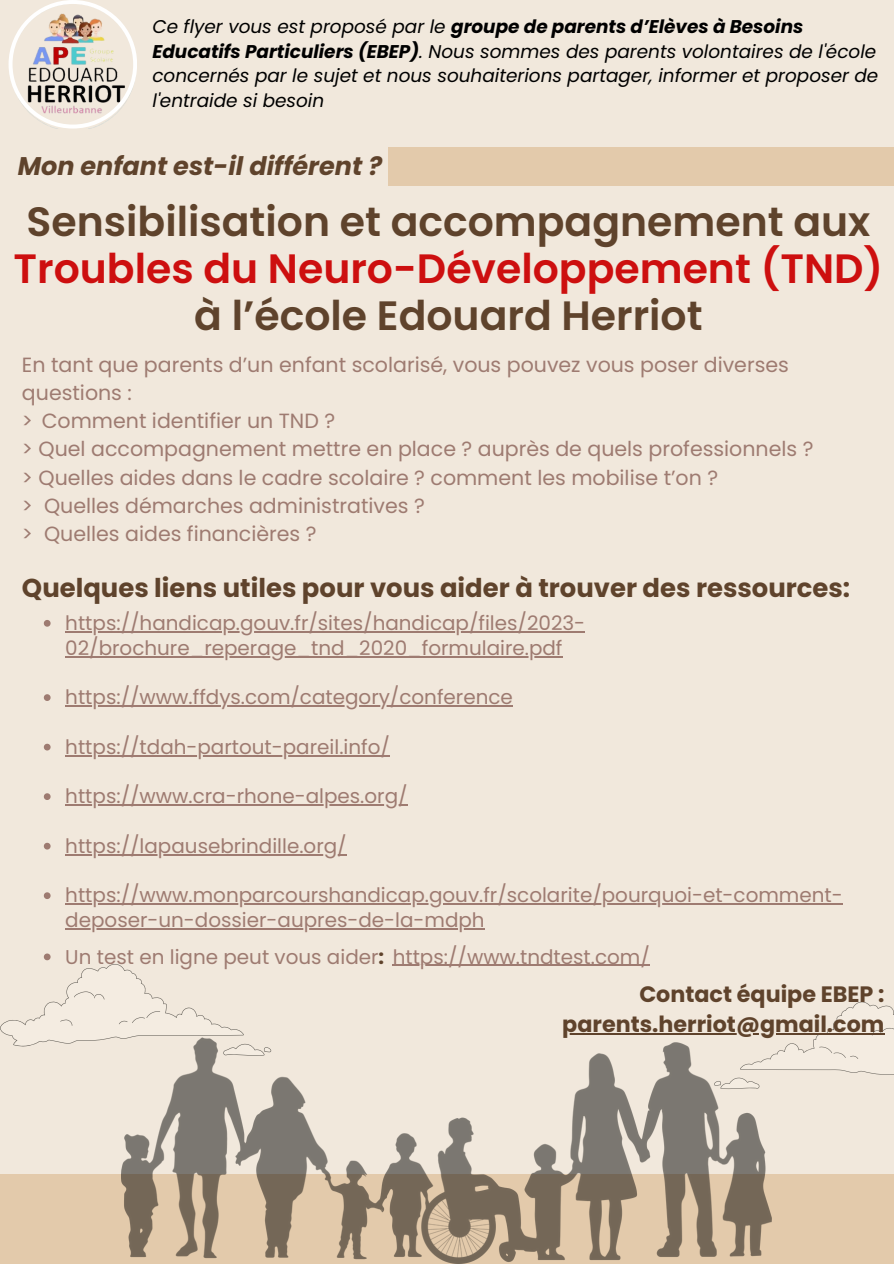
<style>
.page{position:relative;width:894px;height:1264px;background:#fff}
.page>*{position:absolute;margin:0;border:0;box-sizing:border-box;transform-origin:0 0}
.t1{font:600 40.95px/47.2px "Poppins";color:#5f432c;text-align:center}
.t2{font:700 25.8px "Poppins";color:#5f432c}
.t3{font:italic 700 25.5px "Poppins";color:#5f432c}
.t4{font:700 22.2px "Poppins";color:#5f432c}
.t5{font:20.55px/28.2px "Poppins";color:#9e7b71}
.t6{font:19.95px "Poppins";color:#9e7b71}
.t7{font:italic 18.45px/24.8px "Poppins";color:#000}
.s1{font-weight:700}
.s2{color:#cd0f0f}
.s3{font-weight:700;color:#5f432c}
</style>
<div class="page">
<div style="left:0;top:0;width:893px;height:1263px;background:#f1e8dc"></div>
<div style="left:0;top:1174px;width:893px;height:89px;background:#e3caab"></div>
<svg style="left:713px;top:1001px;width:180px;height:74px"></svg>
<img style="left:121px;top:1037px;width:650px;height:226px">
<svg style="left:44px;top:620px;width:7px;height:6px"></svg>
<hr style="left:65px;top:631px;width:520px;height:1px;background:#9e7b71">
<hr style="left:65px;top:656px;width:497px;height:1px;background:#9e7b71">
<svg style="left:44px;top:694px;width:7px;height:7px"></svg>
<hr style="left:65px;top:705px;width:447px;height:1px;background:#9e7b71">
<svg style="left:44px;top:743px;width:7px;height:7px"></svg>
<hr style="left:65px;top:755px;width:325px;height:1px;background:#9e7b71">
<svg style="left:44px;top:793px;width:7px;height:7px"></svg>
<hr style="left:65px;top:804px;width:342px;height:1px;background:#9e7b71">
<svg style="left:44px;top:842px;width:7px;height:7px"></svg>
<hr style="left:65px;top:854px;width:281px;height:1px;background:#9e7b71">
<svg style="left:44px;top:892px;width:7px;height:7px"></svg>
<hr style="left:65px;top:903px;width:777px;height:1px;background:#9e7b71">
<hr style="left:65px;top:928px;width:419px;height:1px;background:#9e7b71">
<svg style="left:0;top:953px;width:271px;height:102px"></svg>
<hr style="left:392px;top:964px;width:257px;height:1px;background:#9e7b71">
<hr style="left:562px;top:1033px;width:322px;height:1px;background:#5f432c">
<div style="left:388px;top:148px;width:505px;height:38px;background:#e3caab"></div>
<svg style="left:9px;top:0;width:128px;height:128px"></svg>
<p class="t7" style="left:152px;top:14px;width:727px">Ce flyer vous est proposé par le <span class="s1">groupe de parents d’Elèves à Besoins Educatifs Particuliers (EBEP)</span>. Nous sommes des parents volontaires de l'école concernés par le sujet et nous souhaiterions partager, informer et proposer de l'entraide si besoin</p>
<p class="t3" style="left:18px;top:148px;width:366px">Mon enfant est-il différent ?</p>
<p class="t1" style="left:14px;top:198px;width:871px">Sensibilisation et accompagnement aux<br><span class="s2">Troubles du Neuro-Développement (TND) </span>à l’école Edouard Herriot</p>
<p class="t5" style="left:22px;top:350px;width:792px">En tant que parents d’un enfant scolarisé, vous pouvez vous poser diverses questions :<br>&gt; Comment identifier un TND ?<br>&gt; Quel accompagnement mettre en place ? auprès de quels professionnels ? &gt; Quelles aides dans le cadre scolaire ? comment les mobilise t’on ?<br>&gt; Quelles démarches administratives ?<br>&gt; Quelles aides financières ?</p>
<h2 class="t2" style="left:22px;top:570px;width:829px">Quelques liens utiles pour vous aider à trouver des ressources:</h2>
<h1 class="t6" style="left:65px;top:609px;width:521px">https://handicap.gouv.fr/sites/handicap/files/2023-</h1>
<h4 class="t6" style="left:65px;top:634px;width:498px">02/brochure_reperage_tnd_2020_formulaire.pdf</h4>
<h4 class="t6" style="left:65px;top:683px;width:449px">https://www.ffdys.com/category/conference</h4>
<h2 class="t6" style="left:65px;top:733px;width:326px">https://tdah-partout-pareil.info/</h2>
<p class="t6" style="left:65px;top:782px;width:344px">https://www.cra-rhone-alpes.org/</p>
<p class="t6" style="left:65px;top:832px;width:283px">https://lapausebrindille.org/</p>
<p class="t6" style="left:65px;top:881px;width:778px">https://www.monparcourshandicap.gouv.fr/scolarite/pourquoi-et-comment-</p>
<p class="t6" style="left:65px;top:906px;width:421px">deposer-un-dossier-aupres-de-la-mdph</p>
<p class="t6" style="left:65px;top:942px;width:586px">Un test en ligne peut vous aider<span class="s3">:</span> https://www.tndtest.com/</p>
<p class="t4" style="left:639px;top:978px;width:246px">Contact équipe EBEP :</p>
<p class="t4" style="left:562px;top:1009px;width:323px">parents.herriot@gmail.com</p>
</div>
